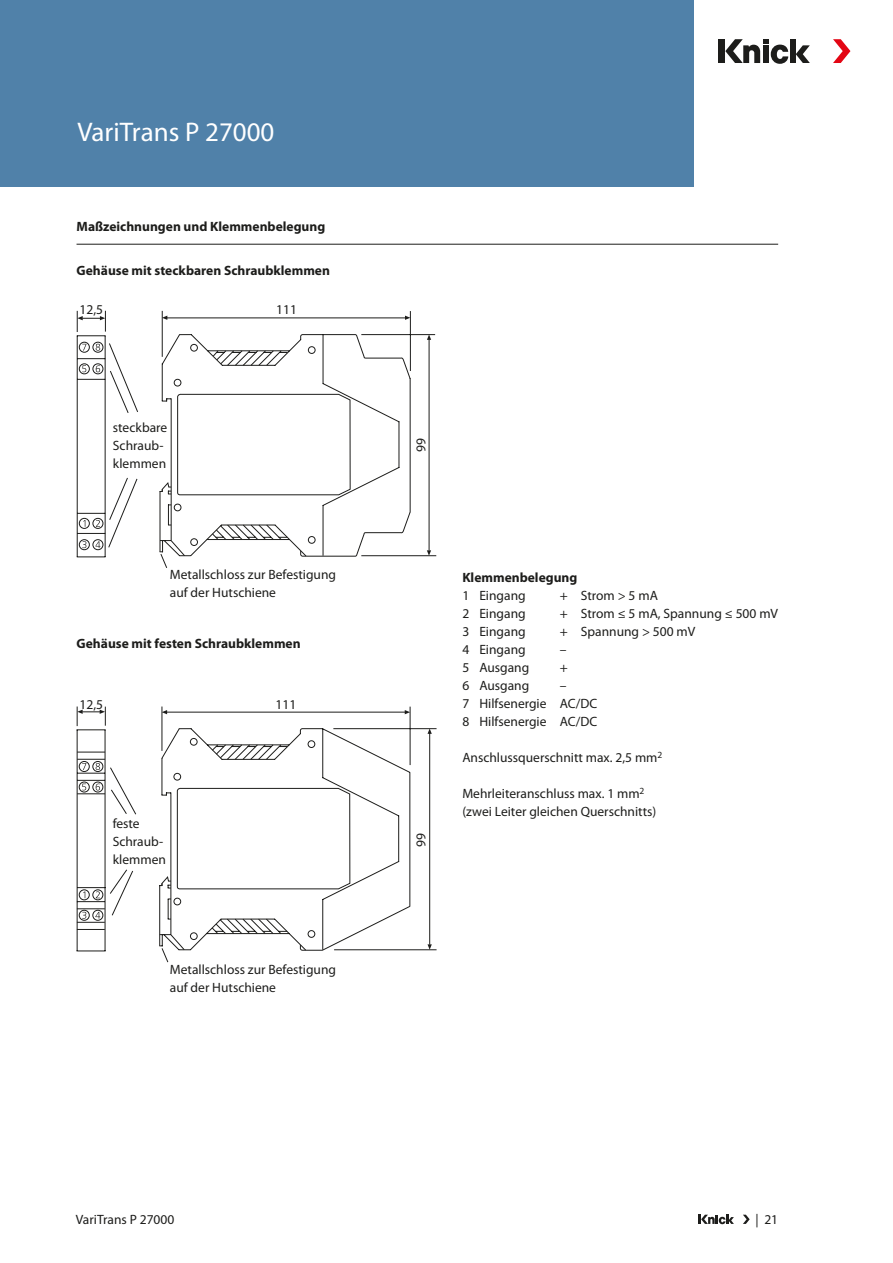
<style>
.page{position:relative;width:893px;height:1263px;background:#fff}
.page>*{position:absolute;margin:0;border:0;box-sizing:border-box;transform-origin:0 0}
.Headline{font:27px "Myriad Pro";color:#fff}
.Text{font:13.5px/18px "Myriad Pro";color:#1d1d1b}
.Zwischenüberschrift{font:700 13.5px "Myriad Pro";color:#1d1d1b}
.Tabelle_Headline{font:700 13.5px "Myriad Pro";color:#1d1d1b}
</style>
<div class="page">
<svg style="left:78px;top:556px;width:27px;height:1px"></svg>
<hr style="left:105px;top:336px;width:1px;height:221px;background:#1d1d1b">
<hr style="left:77px;top:336px;width:1px;height:221px;background:#1d1d1b">
<div style="left:79px;top:342px;width:11px;height:11px;border:1px solid #1d1d1b;border-radius:50%"></div>
<div style="left:92px;top:342px;width:11px;height:11px;border:1px solid #1d1d1b;border-radius:50%"></div>
<div style="left:79px;top:539px;width:11px;height:11px;border:1px solid #1d1d1b;border-radius:50%"></div>
<div style="left:92px;top:539px;width:11px;height:11px;border:1px solid #1d1d1b;border-radius:50%"></div>
<svg style="left:162px;top:310px;width:275px;height:246px"></svg>
<svg style="left:159px;top:333px;width:252px;height:235px"></svg>
<hr style="left:166px;top:318px;width:240px;height:1px;background:#1d1d1b">
<hr style="left:429px;top:338px;width:1px;height:213px;background:#1d1d1b">
<svg style="left:405px;top:316px;width:5px;height:4px"></svg>
<svg style="left:162px;top:316px;width:5px;height:4px"></svg>
<svg style="left:77px;top:311px;width:29px;height:25px"></svg>
<svg style="left:427px;top:550px;width:4px;height:6px"></svg>
<svg style="left:427px;top:334px;width:4px;height:6px"></svg>
<svg style="left:77px;top:343px;width:61px;height:205px"></svg>
<svg style="left:78px;top:950px;width:27px;height:1px"></svg>
<hr style="left:105px;top:730px;width:1px;height:221px;background:#1d1d1b">
<hr style="left:77px;top:730px;width:1px;height:221px;background:#1d1d1b">
<svg style="left:77px;top:752px;width:28px;height:1px"></svg>
<svg style="left:77px;top:759px;width:59px;height:164px"></svg>
<svg style="left:78px;top:929px;width:27px;height:1px"></svg>
<svg style="left:162px;top:706px;width:275px;height:244px"></svg>
<hr style="left:166px;top:712px;width:240px;height:1px;background:#1d1d1b">
<svg style="left:159px;top:727px;width:252px;height:236px"></svg>
<hr style="left:429px;top:732px;width:1px;height:213px;background:#1d1d1b">
<svg style="left:77px;top:706px;width:29px;height:24px"></svg>
<svg style="left:405px;top:710px;width:5px;height:4px"></svg>
<svg style="left:162px;top:710px;width:5px;height:4px"></svg>
<svg style="left:427px;top:944px;width:5px;height:6px"></svg>
<svg style="left:427px;top:728px;width:5px;height:6px"></svg>
<div style="left:0;top:0;width:693px;height:187px;background:#5081a9"></div>
<div style="left:719px;top:39px;width:6px;height:24px;background:#1d1d1b"></div>
<div style="left:790px;top:39px;width:6px;height:24px;background:#1d1d1b"></div>
<svg style="left:796px;top:45px;width:14px;height:18px"></svg>
<svg style="left:833px;top:39px;width:17px;height:24px"></svg>
<svg style="left:725px;top:39px;width:63px;height:25px"></svg>
<svg style="left:743px;top:1215px;width:7px;height:9px"></svg>
<svg style="left:699px;top:1215px;width:35px;height:9px"></svg>
<hr style="left:77px;top:244px;width:701px;height:1px;background:#1d1d1b">
<p class="Headline" style="left:77px;top:115px;width:199px">VariTrans P 27000</p>
<p class="Tabelle_Headline" style="left:77px;top:218px;width:250px">Maßzeichnungen und Klemmenbelegung</p>
<p class="Zwischenüberschrift" style="left:77px;top:261px;width:255px">Gehäuse mit steckbaren Schraubklemmen</p>
<p class="Text" style="left:80px;top:300px;width:25px">12,5</p>
<p class="Text" style="left:276px;top:300px;width:22px">111</p>
<p class="Text" style="left:113px;top:418px;width:56px">steckbare<br>Schraub&shy;klemmen</p>
<p class="Text" style="left:170px;top:566px;width:168px">Metallschloss zur Befestigung auf der Hutschiene</p>
<p class="Zwischenüberschrift" style="left:77px;top:634px;width:226px">Gehäuse mit festen Schraubklemmen</p>
<p class="Text" style="left:80px;top:695px;width:25px">12,5</p>
<p class="Text" style="left:276px;top:695px;width:22px">111</p>
<p class="Text" style="left:113px;top:814px;width:55px">feste<br>Schraub&shy;klemmen</p>
<p class="Text" style="left:170px;top:961px;width:168px">Metallschloss zur Befestigung auf der Hutschiene</p>
<p class="Text" style="left:412px;top:452px;width:15px;rotate:-90deg">99</p>
<p class="Text" style="left:412px;top:847px;width:15px;rotate:-90deg">99</p>
<p class="Zwischenüberschrift" style="left:462px;top:568px;width:117px">Klemmenbelegung</p>
<p class="Text" style="left:462px;top:586px;width:65px">1 Eingang</p>
<p class="Text" style="left:560px;top:586px;width:100px">+ Strom &gt; 5 mA</p>
<p class="Text" style="left:462px;top:604px;width:65px">2 Eingang</p>
<p class="Text" style="left:560px;top:604px;width:220px">+ Strom ≤ 5 mA, Spannung ≤ 500 mV</p>
<p class="Text" style="left:462px;top:622px;width:65px">3 Eingang</p>
<p class="Text" style="left:560px;top:622px;width:137px">+ Spannung &gt; 500 mV</p>
<p class="Text" style="left:462px;top:640px;width:65px">4 Eingang</p>
<p class="Text" style="left:560px;top:640px;width:8px">–</p>
<p class="Text" style="left:462px;top:658px;width:68px">5 Ausgang</p>
<p class="Text" style="left:560px;top:658px;width:10px">+</p>
<p class="Text" style="left:462px;top:676px;width:68px">6 Ausgang</p>
<p class="Text" style="left:560px;top:676px;width:8px">–</p>
<p class="Text" style="left:462px;top:694px;width:136px">7 Hilfsenergie AC/DC</p>
<p class="Text" style="left:462px;top:712px;width:136px">8 Hilfsenergie AC/DC</p>
<p class="Text" style="left:462px;top:748px;width:202px">Anschlussquerschnitt max. 2,5 mm<sup>2</sup></p>
<p class="Text" style="left:462px;top:784px;width:195px">Mehrleiteranschluss max. 1 mm<sup>2 </sup>(zwei Leiter gleichen Querschnitts)</p>
<p class="Text" style="left:76px;top:1210px;width:100px">VariTrans P 27000</p>
<p class="Text" style="left:755px;top:1210px;width:24px">| 21</p>
</div>
